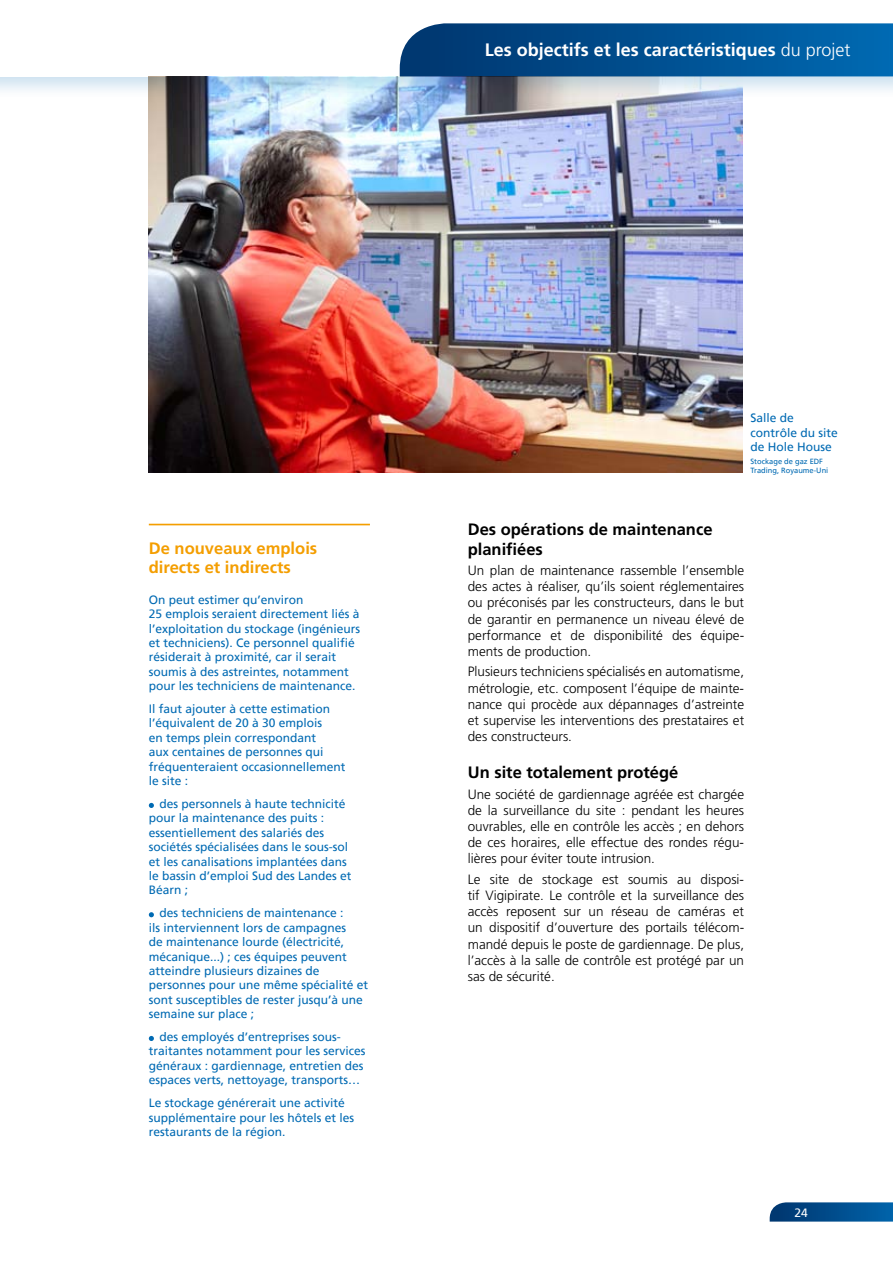
<style>
.page{position:relative;width:893px;height:1263px;background:#fff}
.page>*{position:absolute;margin:0;border:0;box-sizing:border-box;transform-origin:0 0}
.t1{font:700 18px "Frutiger";color:#fff}
.t2{font:700 16.5px/19.8px "Frutiger";color:#000}
.t3{font:700 16.5px/20px "Frutiger";color:#f49e00}
.t4{font:300 13.5px/16.2px "Frutiger";color:#000;text-align:justify}
.t5{font:12px/14.4px "Frutiger";color:#006ab3}
.t6{font:12px "Frutiger";color:#fff}
.t7{font:7.5px/9px "Frutiger";color:#006ab3}
.s1{font-weight:300}
</style>
<div class="page">
<svg style="left:770px;top:1202px;width:123px;height:19px;background:#0a5391"></svg>
<div style="left:0;top:0;width:893px;height:99px;background:#006ab3;opacity:.2"></div>
<div style="left:0;top:0;width:893px;height:77px;background:#fff"></div>
<svg style="left:400px;top:23px;width:493px;height:54px;background:#075493"></svg>
<hr style="left:149px;top:524px;width:221px;height:1px;background:#f49e00">
<svg style="left:149px;top:803px;width:5px;height:5px"></svg>
<svg style="left:149px;top:912px;width:5px;height:5px"></svg>
<svg style="left:149px;top:1036px;width:5px;height:5px"></svg>
<img style="left:149px;top:77px;width:594px;height:395px">
<h1 class="t1" style="left:485px;top:39px;width:367px">Les objectifs et les caractéristiques <span class="s1">du projet</span></h1>
<h2 class="t3" style="left:149px;top:538px;width:170px">De nouveaux emplois directs et indirects</h2>
<p class="t5" style="left:149px;top:592px;width:213px">On peut estimer qu’environ<br>25 emplois seraient directement liés à l’exploitation du stockage (ingénieurs et techniciens). Ce personnel qualifié résiderait à proximité, car il serait soumis à des astreintes, notamment pour les techniciens de maintenance.</p>
<p class="t5" style="left:149px;top:702px;width:198px">Il faut ajouter à cette estimation l’équivalent de 20 à 30 emplois<br>en temps plein correspondant<br>aux centaines de personnes qui fréquenteraient occasionnellement le site :</p>
<p class="t5" style="left:149px;top:797px;width:204px;text-indent:11px">des personnels à haute technicité pour la maintenance des puits : essentiellement des salariés des sociétés spécialisées dans le sous-sol et les canalisations implantées dans le bassin d’emploi Sud des Landes et<br>Béarn ;</p>
<p class="t5" style="left:149px;top:906px;width:221px;text-indent:11px">des techniciens de maintenance :<br>ils interviennent lors de campagnes<br>de maintenance lourde (électricité, mécanique...) ; ces équipes peuvent atteindre plusieurs dizaines de personnes pour une même spécialité et sont susceptibles de rester jusqu’à une semaine sur place ;</p>
<p class="t5" style="left:149px;top:1030px;width:218px;text-indent:11px">des employés d’entreprises sous&shy;traitantes notamment pour les services généraux : gardiennage, entretien des espaces verts, nettoyage, transports…</p>
<p class="t5" style="left:149px;top:1096px;width:207px">Le stockage générerait une activité supplémentaire pour les hôtels et les restaurants de la région.</p>
<p class="t5" style="left:750px;top:411px;width:89px">Salle de contrôle du site de Hole House</p>
<p class="t7" style="left:750px;top:457px;width:79px">Stockage de gaz EDF<br>Trading, Royaume-U ni</p>
<h2 class="t2" style="left:468px;top:519px;width:246px">Des opérations de maintenance planifiées</h2>
<p class="t4" style="left:468px;top:562px;width:278px">U n plan de maintenance rassemble l’ensemble des actes à réaliser, qu’ils soient réglementaires ou préconisés par les constructeurs, dans le but de garantir en permanence un niveau élevé de performance et de disponibilité des équipe&shy;ments de production.</p>
<p class="t4" style="left:468px;top:664px;width:278px">Plusieurs techniciens spécialisés en automatisme, métrologie, etc. composent l’équipe de mainte&shy;nance qui procède aux dépannages d’astreinte et supervise les interventions des prestataires et des constructeurs.</p>
<h2 class="t2" style="left:468px;top:762px;width:212px">Un site totalement protégé</h2>
<p class="t4" style="left:468px;top:786px;width:278px">U ne société de gardiennage agréée est chargée de la surveillance du site : pendant les heures ouvrables, elle en contrôle les accès ; en dehors de ces horaires, elle effectue des rondes régu&shy;lières pour éviter toute intrusion.</p>
<p class="t4" style="left:468px;top:871px;width:278px">Le site de stockage est soumis au disposi&shy;tif Vigipirate. Le contrôle et la surveillance des accès reposent sur un réseau de caméras et un dispositif d’ouverture des portails télécom&shy;mandé depuis le poste de gardiennage. De plus, l’accès à la salle de contrôle est protégé par un sas de sécurité.</p>
<p class="t6" style="left:795px;top:1205px;width:15px">24</p>
</div>
